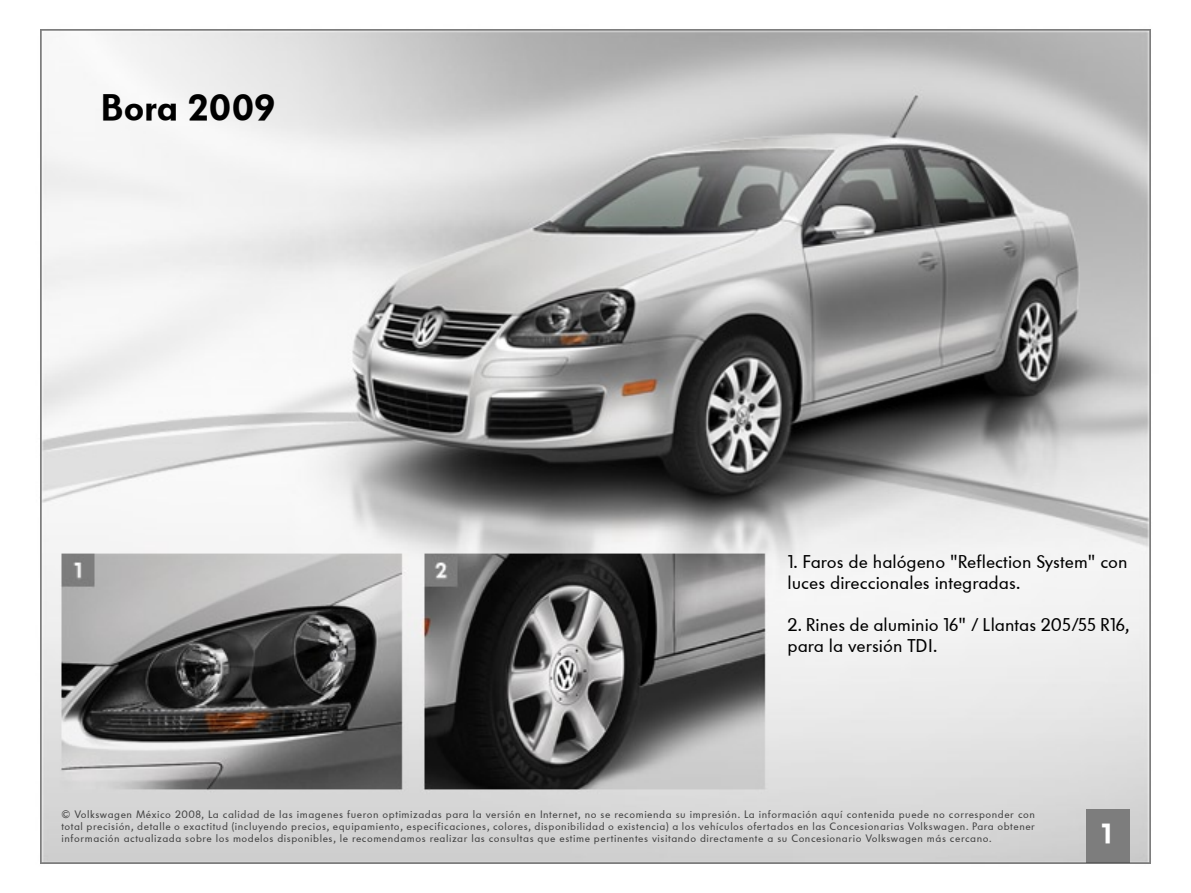
<style>
.page{position:relative;width:1191px;height:893px;background:#fff}
.page>*{position:absolute;margin:0;border:0;box-sizing:border-box;transform-origin:0 0}
.t1{font:36px "Volkswagen Headline";color:#000}
.t2{font:27px "Volkswagen Headline";color:#fff}
.t3{font:18px/21px "VW Headline Book";color:#000}
.t4{font:10.5px/12px "VW Headline Book";letter-spacing:.05em;color:#424242;text-align:justify}
</style>
<div class="page">
<img style="left:40px;top:30px;width:1110px;height:834px">
<p class="t1" style="left:100px;top:86px;width:177px">Bora 2009</p>
<p class="t3" style="left:787px;top:551px;width:342px">1. Faros de halógeno "Reflection System" con luces direccionales integradas.</p>
<p class="t3" style="left:787px;top:614px;width:343px">2. Rines de aluminio 16" / Llantas 205/55 R16, para la versión TDI.</p>
<p class="t4" style="left:62px;top:808px;width:975px">© Volkswagen México 2008, La calidad de las imagenes fueron optimizadas para la versión en Internet, no se recomienda su impresión. La información aquí contenida puede no corresponder con total precisión, detalle o exactitud (incluyendo precios, equipamiento, especificaciones, colores, disponibilidad o existencia) a los vehículos ofertados en las Concesionarias Volkswagen. Para obtener información actualizada sobre los modelos disponibles, le recomendamos realizar las consultas que estime pertinentes visitando directamente a su Concesionario Volkswagen más cercano.</p>
<p class="t2" style="left:1101px;top:818px;width:13px">1</p>
</div>
